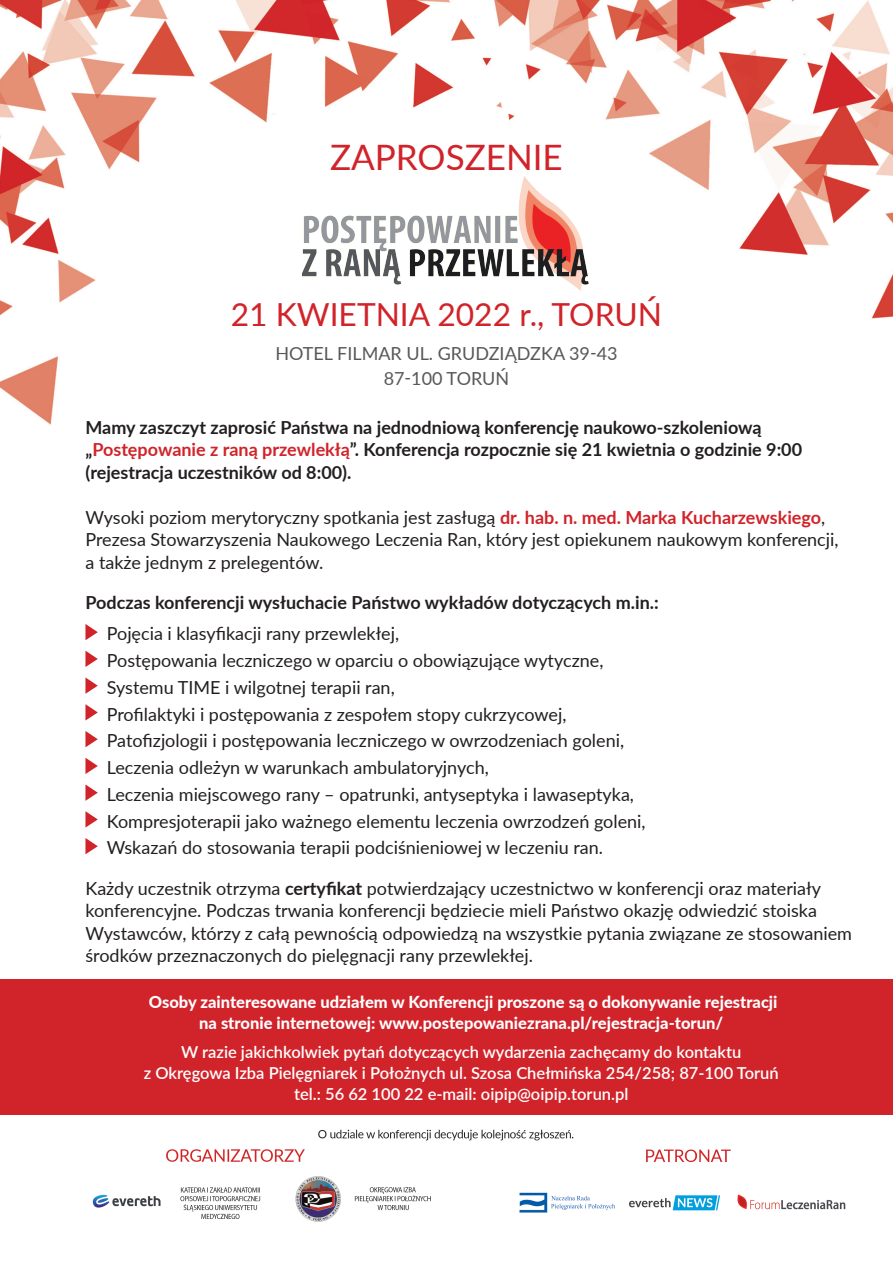
<style>
.page{position:relative;width:893px;height:1263px;background:#fff}
.page>*{position:absolute;margin:0;border:0;box-sizing:border-box;transform-origin:0 0}
.t1{font:35.1px "Lato";color:#d1232a}
.t2{font:31.8px "Lato";color:#d1232a}
.t3{font:18px/22.5px "Lato";color:#231f20}
.t4{font:700 18px/22.5px "Lato";color:#231f20}
.t5{font:18px "Lato";color:#57585a}
.t6{font:600 16.5px "Lato";color:#fff}
.t7{font:800 16.5px "Lato";color:#fff}
.s1{color:#d1232a}
.s2{font-weight:700;color:#d1232a}
.s3{font-weight:700}
</style>
<div class="page">
<img style="left:0;top:0;width:893px;height:980px">
<img style="left:92px;top:1129px;width:754px;height:93px">
<img style="left:302px;top:176px;width:287px;height:116px">
<div style="left:0;top:980px;width:893px;height:135px;background:#d1232a"></div>
<svg style="left:85px;top:624px;width:13px;height:16px"></svg>
<svg style="left:85px;top:651px;width:13px;height:16px"></svg>
<svg style="left:85px;top:677px;width:13px;height:17px"></svg>
<svg style="left:85px;top:704px;width:13px;height:16px"></svg>
<svg style="left:85px;top:731px;width:13px;height:16px"></svg>
<svg style="left:85px;top:758px;width:13px;height:16px"></svg>
<svg style="left:85px;top:784px;width:13px;height:17px"></svg>
<svg style="left:85px;top:811px;width:13px;height:16px"></svg>
<svg style="left:85px;top:838px;width:13px;height:16px"></svg>
<p class="t1" style="left:330px;top:132px;width:234px">ZAPROSZENIE</p>
<p class="t2" style="left:231px;top:292px;width:433px">21 KWIETNIA 2022 r., TORUŃ</p>
<p class="t5" style="left:275px;top:340px;width:344px">HOTEL FILMAR UL. GRUDZIĄDZKA 39-43</p>
<p class="t5" style="left:384px;top:366px;width:127px">87-100 TORUŃ</p>
<p class="t4" style="left:85px;top:415px;width:718px">Mamy zaszczyt zaprosić Państwa na jednodniową konferencję naukowo-szkoleniową „<span class="s1">Postępowanie z raną przewlekłą</span>”. Konferencja rozpocznie się 21 kwietnia o godzinie 9:00</p>
<p class="t4" style="left:85px;top:460px;width:267px">(rejestracja uczestników od 8:00).</p>
<p class="t3" style="left:85px;top:505px;width:755px">Wysoki poziom merytoryczny spotkania jest zasługą <span class="s2">dr. hab. n. med. Marka Kucharzewskiego</span>,<br>Prezesa Stowarzyszenia Naukowego Leczenia Ran, który jest opiekunem naukowym konferencji, a także jednym z prelegentów.</p>
<p class="t4" style="left:85px;top:591px;width:575px">Podczas konferencji wysłuchacie Państwo wykładów dotyczących m.in.:</p>
<p class="t3" style="left:107px;top:622px;width:294px">Pojęcia i klasyfikacji rany przewlekłej,</p>
<p class="t3" style="left:107px;top:648px;width:498px">Postępowania leczniczego w oparciu o obowiązujące wytyczne,</p>
<p class="t3" style="left:107px;top:675px;width:289px">Systemu TIME i wilgotnej terapii ran,</p>
<p class="t3" style="left:107px;top:702px;width:461px">Profilaktyki i postępowania z zespołem stopy cukrzycowej,</p>
<p class="t3" style="left:107px;top:729px;width:519px">Patofizjologii i postępowania leczniczego w owrzodzeniach goleni,</p>
<p class="t3" style="left:107px;top:755px;width:384px">Leczenia odleżyn w warunkach ambulatoryjnych,</p>
<p class="t3" style="left:107px;top:782px;width:529px">Leczenia miejscowego rany – opatrunki, antyseptyka i lawaseptyka,</p>
<p class="t3" style="left:107px;top:809px;width:540px">Kompresjoterapii jako ważnego elementu leczenia owrzodzeń goleni,</p>
<p class="t3" style="left:107px;top:836px;width:498px">Wskazań do stosowania terapii podciśnieniowej w leczeniu ran.</p>
<p class="t3" style="left:85px;top:876px;width:768px">Każdy uczestnik otrzyma <span class="s3">certyfikat</span> potwierdzający uczestnictwo w konferencji oraz materiały konferencyjne. Podczas trwania konferencji będziecie mieli Państwo okazję odwiedzić stoiska Wystawców, którzy z całą pewnością odpowiedzą na wszystkie pytania związane ze stosowaniem środków przeznaczonych do pielęgnacji rany przewlekłej.</p>
<p class="t7" style="left:149px;top:989px;width:630px">Osoby zainteresowane udziałem w Konferencji proszone są o dokonywanie rejestracji</p>
<p class="t7" style="left:199px;top:1010px;width:525px">na stronie internetowej: www.postepowaniezrana.pl/rejestracja-torun/</p>
<p class="t6" style="left:181px;top:1040px;width:562px">W razie jakichkolwiek pytań dotyczących wydarzenia zachęcamy do kontaktu</p>
<p class="t6" style="left:144px;top:1061px;width:637px">z Okręgowa Izba Pielęgniarek i Położnych ul. Szosa Chełmińska 254/258; 87-100 Toruń</p>
<p class="t6" style="left:294px;top:1082px;width:336px">tel.: 56 62 100 22 e-mail: oipip@oipip.torun.pl</p>
</div>
